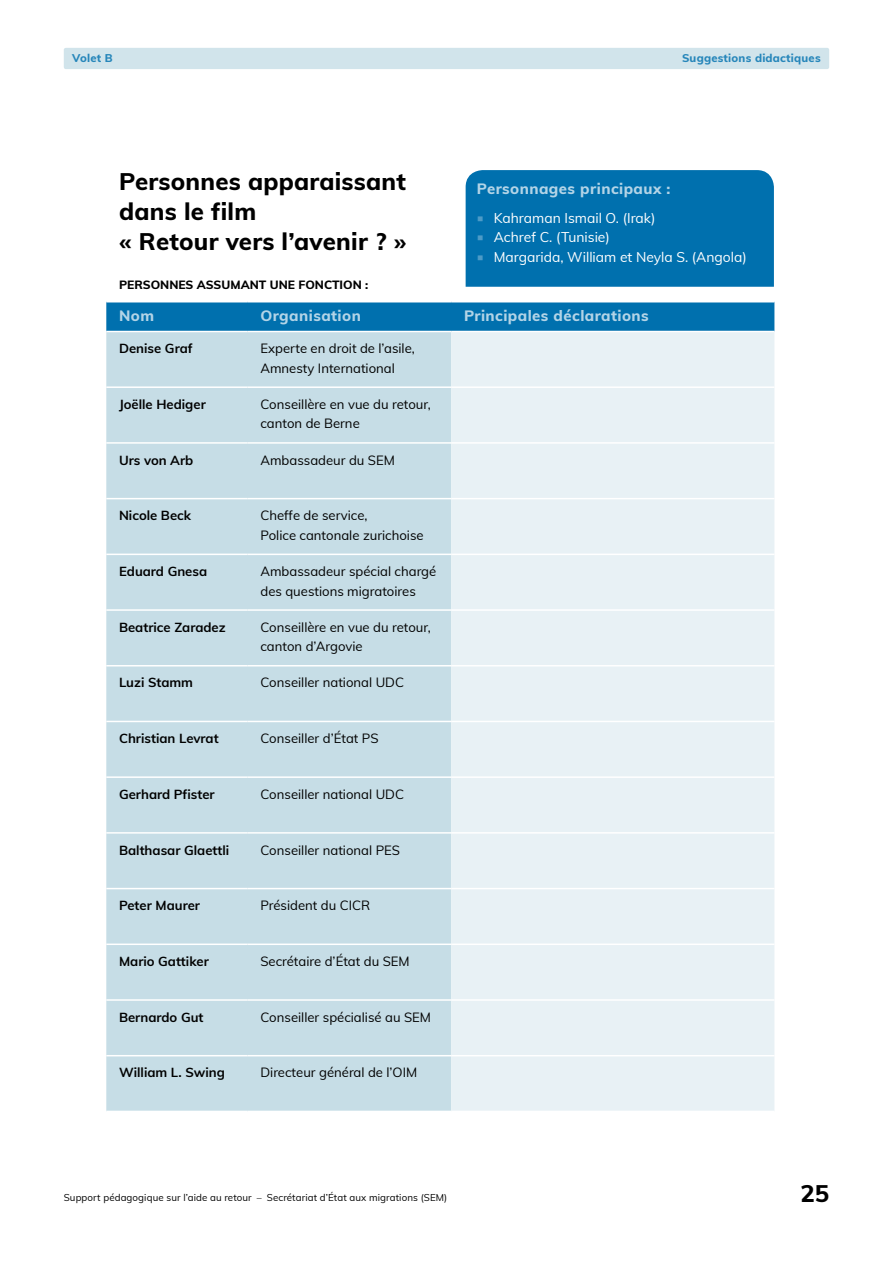
<style>
.page{position:relative;width:893px;height:1263px;background:#fff}
.page>*{position:absolute;margin:0;border:0;box-sizing:border-box;transform-origin:0 0}
.Titel_1_Vorschlag{font:800 24px "Muli";letter-spacing:.01em;color:#000}
.Titel_Grafik{font:800 15px "Muli";letter-spacing:.03em;color:#b3d4e7}
.t1{font:13.8px "Muli";color:#fff}
.GS_Vorschlag__nicht{font:13.2px/19.5px "Muli";color:#000}
.GS_Vorschlag__nicht-2{font:700 13.2px "Muli";color:#000}
.GS_Vorschlag__nicht-3{font:800 12px "Muli";color:#000}
.Kapiteltitel{font:800 11.25px "Muli";letter-spacing:.02em;color:#2686ba}
.t2{font:9.75px "Muli";letter-spacing:.01em;color:#000}
.s1{font-weight:900;font-size:25.5px;color:#4d9bc7}
</style>
<div class="page">
<div style="left:64px;top:48px;width:765px;height:21px;background:#d1e4eb;border-radius:2px"></div>
<div style="left:466px;top:170px;width:308px;height:117px;background:#0070ae"></div>
<svg style="left:106px;top:302px;width:668px;height:29px;background:#0673b0"></svg>
<div style="left:106px;top:332px;width:345px;height:779px;background:#c6dde6"></div>
<div style="left:451px;top:332px;width:323px;height:779px;background:#e8f1f5"></div>
<hr style="left:106px;top:386px;width:142px;height:2px;background:#fff">
<hr style="left:248px;top:386px;width:203px;height:2px;background:#fff">
<hr style="left:451px;top:386px;width:323px;height:2px;background:#fff">
<hr style="left:106px;top:442px;width:142px;height:2px;background:#fff">
<hr style="left:248px;top:442px;width:203px;height:2px;background:#fff">
<hr style="left:451px;top:442px;width:323px;height:2px;background:#fff">
<hr style="left:106px;top:498px;width:142px;height:1px;background:#fff">
<hr style="left:248px;top:498px;width:203px;height:1px;background:#fff">
<hr style="left:451px;top:498px;width:323px;height:1px;background:#fff">
<hr style="left:106px;top:554px;width:142px;height:1px;background:#fff">
<hr style="left:248px;top:554px;width:203px;height:1px;background:#fff">
<hr style="left:451px;top:554px;width:323px;height:1px;background:#fff">
<hr style="left:106px;top:609px;width:142px;height:2px;background:#fff">
<hr style="left:248px;top:609px;width:203px;height:2px;background:#fff">
<hr style="left:451px;top:609px;width:323px;height:2px;background:#fff">
<hr style="left:106px;top:665px;width:142px;height:1px;background:#fff">
<hr style="left:248px;top:665px;width:203px;height:1px;background:#fff">
<hr style="left:451px;top:665px;width:323px;height:1px;background:#fff">
<hr style="left:106px;top:721px;width:142px;height:1px;background:#fff">
<hr style="left:248px;top:721px;width:203px;height:1px;background:#fff">
<hr style="left:451px;top:721px;width:323px;height:1px;background:#fff">
<hr style="left:106px;top:776px;width:142px;height:2px;background:#fff">
<hr style="left:248px;top:776px;width:203px;height:2px;background:#fff">
<hr style="left:451px;top:776px;width:323px;height:2px;background:#fff">
<hr style="left:106px;top:832px;width:142px;height:2px;background:#fff">
<hr style="left:248px;top:832px;width:203px;height:2px;background:#fff">
<hr style="left:451px;top:832px;width:323px;height:2px;background:#fff">
<hr style="left:106px;top:888px;width:142px;height:1px;background:#fff">
<hr style="left:248px;top:888px;width:203px;height:1px;background:#fff">
<hr style="left:451px;top:888px;width:323px;height:1px;background:#fff">
<hr style="left:106px;top:943px;width:142px;height:2px;background:#fff">
<hr style="left:248px;top:943px;width:203px;height:2px;background:#fff">
<hr style="left:451px;top:943px;width:323px;height:2px;background:#fff">
<hr style="left:106px;top:999px;width:142px;height:2px;background:#fff">
<hr style="left:248px;top:999px;width:203px;height:2px;background:#fff">
<hr style="left:451px;top:999px;width:323px;height:2px;background:#fff">
<hr style="left:106px;top:1055px;width:142px;height:1px;background:#fff">
<hr style="left:248px;top:1055px;width:203px;height:1px;background:#fff">
<hr style="left:451px;top:1055px;width:323px;height:1px;background:#fff">
<p class="Kapiteltitel" style="left:72px;top:50px;width:42px">Volet B</p>
<p class="Kapiteltitel" style="left:682px;top:50px;width:140px">Suggestions didactiques</p>
<p class="Titel_1_Vorschlag" style="left:119px;top:164px;width:288px">Personnes apparaissant</p>
<p class="Titel_1_Vorschlag" style="left:119px;top:194px;width:139px">dans le film</p>
<p class="Titel_1_Vorschlag" style="left:119px;top:224px;width:289px">« Retour vers l’avenir ? »</p>
<p class="GS_Vorschlag__nicht-3" style="left:119px;top:276px;width:251px">PERSONNES ASSUMANT UNE FONCTION :</p>
<p class="Titel_Grafik" style="left:477px;top:177px;width:195px">Personnages principaux :</p>
<p class="t1" style="left:477px;top:208px;width:180px"><span class="s1">·</span> Kahraman Ismail O. (Irak)</p>
<p class="t1" style="left:477px;top:227px;width:135px"><span class="s1">·</span> Achref C. (Tunisie)</p>
<p class="t1" style="left:477px;top:247px;width:272px"><span class="s1">·</span> Margarida, William et Neyla S. (Angola)</p>
<p class="Titel_Grafik" style="left:119px;top:305px;width:37px">Nom</p>
<p class="Titel_Grafik" style="left:260px;top:305px;width:102px">Organisation</p>
<p class="Titel_Grafik" style="left:464px;top:305px;width:186px">Principales déclarations</p>
<p class="GS_Vorschlag__nicht-2" style="left:119px;top:339px;width:75px">Denise Graf</p>
<p class="GS_Vorschlag__nicht" style="left:260px;top:338px;width:156px">Experte en droit de l’asile,</p>
<p class="GS_Vorschlag__nicht" style="left:260px;top:358px;width:136px">Amnesty International</p>
<p class="GS_Vorschlag__nicht-2" style="left:119px;top:394px;width:88px">Joëlle Hediger</p>
<p class="GS_Vorschlag__nicht" style="left:260px;top:394px;width:172px">Conseillère en vue du retour, canton de Berne</p>
<p class="GS_Vorschlag__nicht-2" style="left:119px;top:450px;width:76px">Urs von Arb</p>
<p class="GS_Vorschlag__nicht" style="left:260px;top:449px;width:136px">Ambassadeur du SEM</p>
<p class="GS_Vorschlag__nicht-2" style="left:119px;top:506px;width:74px">Nicole Beck</p>
<p class="GS_Vorschlag__nicht" style="left:260px;top:505px;width:165px">Cheffe de service,<br>Police cantonale zurichoise</p>
<p class="GS_Vorschlag__nicht-2" style="left:119px;top:562px;width:90px">Eduard Gnesa</p>
<p class="GS_Vorschlag__nicht" style="left:260px;top:561px;width:177px">Ambassadeur spécial chargé</p>
<p class="GS_Vorschlag__nicht" style="left:260px;top:580px;width:157px">des questions migratoires</p>
<p class="GS_Vorschlag__nicht-2" style="left:119px;top:617px;width:108px">Beatrice Zaradez</p>
<p class="GS_Vorschlag__nicht" style="left:260px;top:617px;width:172px">Conseillère en vue du retour, canton d’Argovie</p>
<p class="GS_Vorschlag__nicht-2" style="left:119px;top:673px;width:76px">Luzi Stamm</p>
<p class="GS_Vorschlag__nicht" style="left:260px;top:672px;width:145px">Conseiller national UDC</p>
<p class="GS_Vorschlag__nicht-2" style="left:119px;top:729px;width:101px">Christian Levrat</p>
<p class="GS_Vorschlag__nicht" style="left:260px;top:728px;width:120px">Conseiller d’État PS</p>
<p class="GS_Vorschlag__nicht-2" style="left:119px;top:784px;width:97px">Gerhard Pfister</p>
<p class="GS_Vorschlag__nicht" style="left:260px;top:784px;width:145px">Conseiller national UDC</p>
<p class="GS_Vorschlag__nicht-2" style="left:119px;top:840px;width:112px">Balthasar Glaettli</p>
<p class="GS_Vorschlag__nicht" style="left:260px;top:839px;width:141px">Conseiller national PES</p>
<p class="GS_Vorschlag__nicht-2" style="left:119px;top:896px;width:82px">Peter Maurer</p>
<p class="GS_Vorschlag__nicht" style="left:260px;top:895px;width:111px">Président du CICR</p>
<p class="GS_Vorschlag__nicht-2" style="left:119px;top:951px;width:91px">Mario Gattiker</p>
<p class="GS_Vorschlag__nicht" style="left:260px;top:951px;width:151px">Secrétaire d’État du SEM</p>
<p class="GS_Vorschlag__nicht-2" style="left:119px;top:1007px;width:86px">Bernardo Gut</p>
<p class="GS_Vorschlag__nicht" style="left:260px;top:1006px;width:172px">Conseiller spécialisé au SEM</p>
<p class="GS_Vorschlag__nicht-2" style="left:119px;top:1063px;width:107px">William L. Swing</p>
<p class="GS_Vorschlag__nicht" style="left:260px;top:1062px;width:158px">Directeur général de l’OIM</p>
<p class="t2" style="left:64px;top:1190px;width:385px">Support pédagogique sur l’aide au retour – Secrétariat d’État aux migrations (SEM)</p>
<h1 class="Titel_1_Vorschlag" style="left:800px;top:1176px;width:30px">25</h1>
</div>
